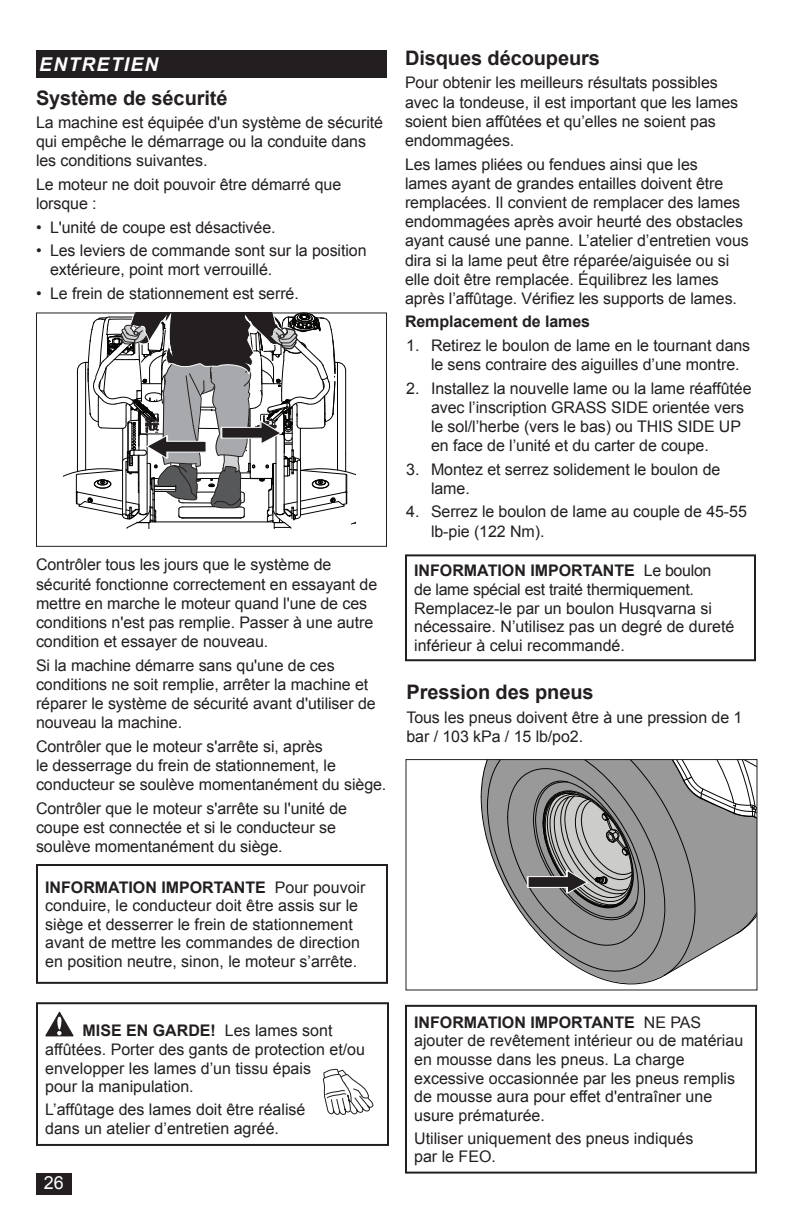
<style>
.page{position:relative;width:792px;height:1224px;background:#fff}
.page>*{position:absolute;margin:0;border:0;box-sizing:border-box;transform-origin:0 0}
.Head_10_FR{font:700 20px "Arial";letter-spacing:-.005em;color:#231f20}
.Head_10A_FR{font:700 20px "Arial";letter-spacing:-.005em;color:#231f20}
.t1{font:italic 700 19px "Arial";letter-spacing:.075em;color:#fff}
.t2{font:18px "Arial";color:#fff}
.Body_Text_FR{font:16px/19.2px "Arial";letter-spacing:-.005em;color:#231f20}
.Warning_FR{font:16px/18.6px "Arial";color:#231f20}
.Body_Bold_FR{font:700 16px "Arial";letter-spacing:-.005em;color:#231f20}
.s1{font-weight:700}
</style>
<div class="page">
<div style="left:36px;top:312px;width:351px;height:235px;border:1px solid #231f20"></div>
<svg style="left:63px;top:313px;width:292px;height:216px"></svg>
<div style="left:406px;top:759px;width:352px;height:231px;border:1px solid #231f20"></div>
<svg style="left:480px;top:760px;width:277px;height:225px"></svg>
<div style="left:36px;top:1174px;width:35px;height:21px;background:#231f20"></div>
<div style="left:36px;top:50px;width:351px;height:28px;background:#231f20"></div>
<div style="left:36px;top:864px;width:352px;height:120px;border:2px solid #231f20"></div>
<div style="left:405px;top:554px;width:351px;height:107px;border:2px solid #231f20"></div>
<svg style="left:45px;top:1011px;width:29px;height:25px"></svg>
<div style="left:36px;top:1002px;width:353px;height:144px;border:2px solid #231f20"></div>
<svg style="left:323px;top:1069px;width:51px;height:46px"></svg>
<div style="left:405px;top:1005px;width:352px;height:169px;border:2px solid #231f20"></div>
<p class="t1" style="left:39px;top:52px;width:121px">ENTRETIEN</p>
<p class="Head_10A_FR" style="left:36px;top:84px;width:193px">Système de sécurité</p>
<p class="Body_Text_FR" style="left:36px;top:113px;width:349px">La machine est équipée d'un système de sécurité qui empêche le démarrage ou la conduite dans les conditions suivantes.</p>
<p class="Body_Text_FR" style="left:36px;top:175px;width:307px">Le moteur ne doit pouvoir être démarré que lorsque :</p>
<p class="Body_Text_FR" style="left:36px;top:218px;width:241px">• L'unité de coupe est désactivée.</p>
<p class="Body_Text_FR" style="left:50px;top:241px;width:318px;text-indent:-14px">• Les leviers de commande sont sur la position extérieure, point mort verrouillé.</p>
<p class="Body_Text_FR" style="left:36px;top:284px;width:264px">• Le frein de stationnement est serré.</p>
<p class="Body_Text_FR" style="left:36px;top:555px;width:343px">Contrôler tous les jours que le système de sécurité fonctionne correctement en essayant de mettre en marche le moteur quand l'une de ces conditions n'est pas remplie. Passer à une autre condition et essayer de nouveau.</p>
<p class="Body_Text_FR" style="left:36px;top:656px;width:341px">Si la machine démarre sans qu'une de ces conditions ne soit remplie, arrêter la machine et réparer le système de sécurité avant d'utiliser de nouveau la machine.</p>
<p class="Body_Text_FR" style="left:36px;top:737px;width:352px">Contrôler que le moteur s'arrête si, après<br>le desserrage du frein de stationnement, le conducteur se soulève momentanément du siège.</p>
<p class="Body_Text_FR" style="left:36px;top:799px;width:313px">Contrôler que le moteur s'arrête su l'unité de coupe est connectée et si le conducteur se soulève momentanément du siège.</p>
<p class="Warning_FR" style="left:45px;top:878px;width:322px"><span class="s1">INFORMATION IMPORTANTE</span> Pour pouvoir conduire, le conducteur doit être assis sur le siège et desserrer le frein de stationnement avant de mettre les commandes de direction en position neutre, sinon, le moteur s’arrête.</p>
<p class="Warning_FR" style="left:45px;top:1022px;width:321px;text-indent:37px"><span class="s1">MISE EN GARDE!</span> Les lames sont affûtées. Porter des gants de protection et/ou envelopper les lames d’un tissu épais<br>pour la manipulation.</p>
<p class="Warning_FR" style="left:45px;top:1100px;width:262px">L’affûtage des lames doit être réalisé dans un atelier d’entretien agréé.</p>
<p class="t2" style="left:44px;top:1171px;width:22px">26</p>
<p class="Head_10_FR" style="left:405px;top:45px;width:197px">Disques découpeurs</p>
<p class="Body_Text_FR" style="left:405px;top:73px;width:335px">Pour obtenir les meilleurs résultats possibles avec la tondeuse, il est important que les lames soient bien affûtées et qu’elles ne soient pas endommagées.</p>
<p class="Body_Text_FR" style="left:405px;top:155px;width:345px">Les lames pliées ou fendues ainsi que les<br>lames ayant de grandes entailles doivent être remplacées. Il convient de remplacer des lames endommagées après avoir heurté des obstacles ayant causé une panne. L’atelier d’entretien vous dira si la lame peut être réparée/aiguisée ou si elle doit être remplacée. Équilibrez les lames après l’affûtage. Vérifiez les supports de lames.</p>
<p class="Body_Bold_FR" style="left:405px;top:311px;width:187px">Remplacement de lames</p>
<p class="Body_Text_FR" style="left:431px;top:336px;width:321px;text-indent:-25px">1. Retirez le boulon de lame en le tournant dans le sens contraire des aiguilles d’une montre.</p>
<p class="Body_Text_FR" style="left:431px;top:379px;width:322px;text-indent:-25px">2. Installez la nouvelle lame ou la lame réaffûtée avec l’inscription GRASS SIDE orientée vers le sol/l’herbe (vers le bas) ou THIS SIDE UP en face de l’unité et du carter de coupe.</p>
<p class="Body_Text_FR" style="left:431px;top:460px;width:291px;text-indent:-25px">3. Montez et serrez solidement le boulon de lame.</p>
<p class="Body_Text_FR" style="left:431px;top:502px;width:317px;text-indent:-25px">4. Serrez le boulon de lame au couple de 45-55 lb-pie (122 Nm).</p>
<p class="Warning_FR" style="left:414px;top:562px;width:322px"><span class="s1">INFORMATION IMPORTANTE</span> Le boulon<br>de lame spécial est traité thermiquement.<br>Remplacez-le par un boulon Husqvarna si nécessaire. N’utilisez pas un degré de dureté inférieur à celui recommandé.</p>
<p class="Head_10_FR" style="left:406px;top:679px;width:189px">Pression des pneus</p>
<p class="Body_Text_FR" style="left:406px;top:708px;width:338px">Tous les pneus doivent être à une pression de 1 bar / 103 kPa / 15 lb/po2.</p>
<p class="Warning_FR" style="left:414px;top:1013px;width:331px"><span class="s1">INFORMATION IMPORTANTE</span> NE PAS ajouter de revêtement intérieur ou de matériau en mousse dans les pneus. La charge excessive occasionnée par les pneus remplis de mousse aura pour effet d'entraîner une usure prématurée.</p>
<p class="Warning_FR" style="left:414px;top:1129px;width:281px">Utiliser uniquement des pneus indiqués par le FEO.</p>
</div>
